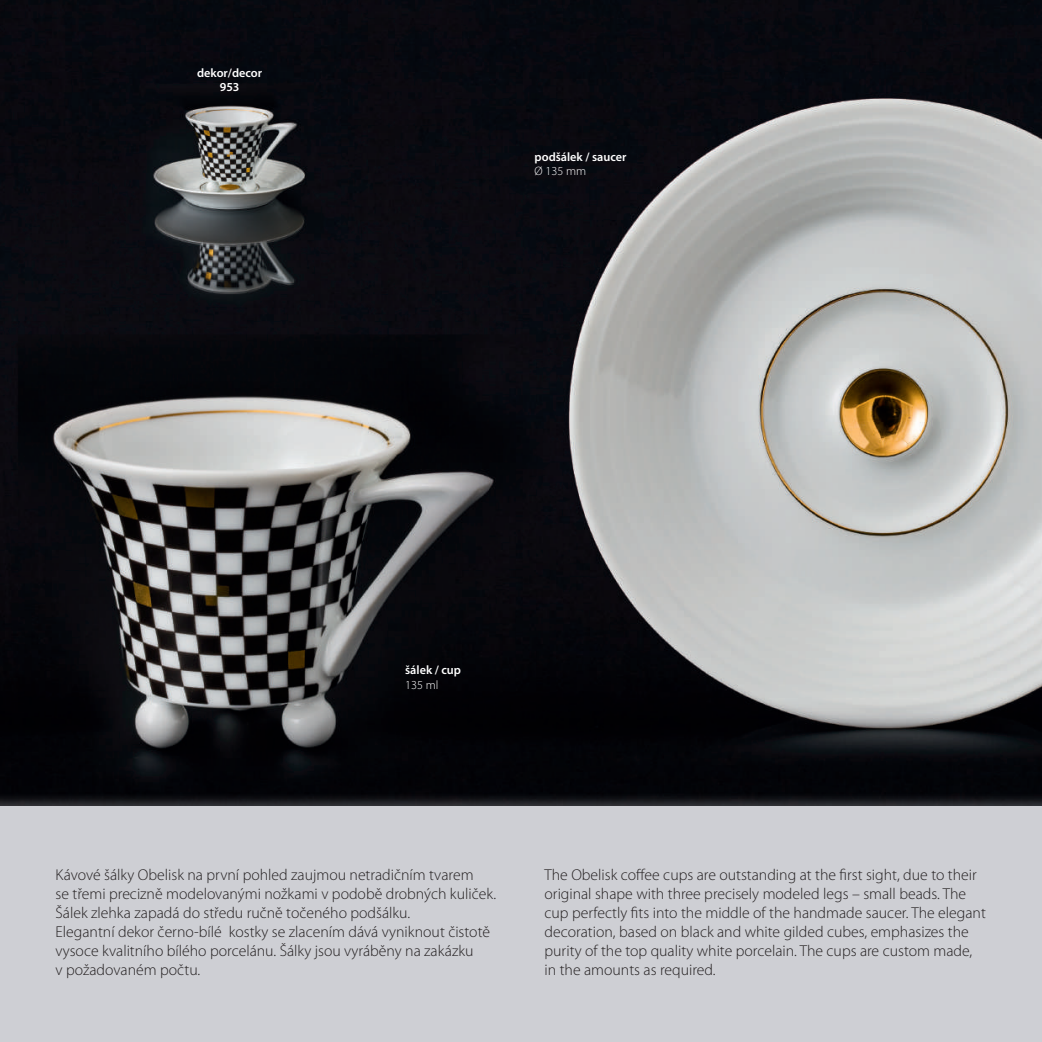
<style>
.page{position:relative;width:1042px;height:1042px;background:#fff}
.page>*{position:absolute;margin:0;border:0;box-sizing:border-box;transform-origin:0 0}
.t1{font:300 15.75px/18.9px "Myriad Pro";color:#231f20}
.t2{font:600 12.25px/14.7px "Myriad Pro";color:#fff;text-align:center}
.t3{font:300 12.25px "Myriad Pro";color:#fff}
</style>
<div class="page">
<img style="left:0;top:0;width:1042px;height:791px">
<div style="left:0;top:791px;width:1042px;height:251px;background:#cecfd4;opacity:.3"></div>
<div style="left:0;top:806px;width:1042px;height:236px;background:#cecfd4"></div>
<p class="t2" style="left:197px;top:65px;width:67px">dekor/decor<br>953</p>
<p class="t2" style="left:535px;top:149px;width:93px">podšálek / saucer</p>
<p class="t3" style="left:535px;top:164px;width:53px">Ø 135 mm</p>
<p class="t2" style="left:405px;top:662px;width:57px">šálek / cup</p>
<p class="t3" style="left:405px;top:678px;width:35px">135 ml</p>
<p class="t1" style="left:56px;top:866px;width:442px">Kávové šálky Obelisk na první pohled zaujmou netradičním tvarem<br>se třemi precizně modelovanými nožkami v podobě drobných kuliček.<br>Šálek zlehka zapadá do středu ručně točeného podšálku.<br>Elegantní dekor černo-bílé kostky se zlacením dává vyniknout čistotě vysoce kvalitního bílého porcelánu. Šálky jsou vyráběny na zakázku<br>v požadovaném počtu.</p>
<p class="t1" style="left:544px;top:866px;width:443px">The Obelisk coffee cups are outstanding at the first sight, due to their original shape with three precisely modeled legs – small beads. The cup perfectly fits into the middle of the handmade saucer. The elegant decoration, based on black and white gilded cubes, emphasizes the purity of the top quality white porcelain. The cups are custom made, in the amounts as required.</p>
</div>
